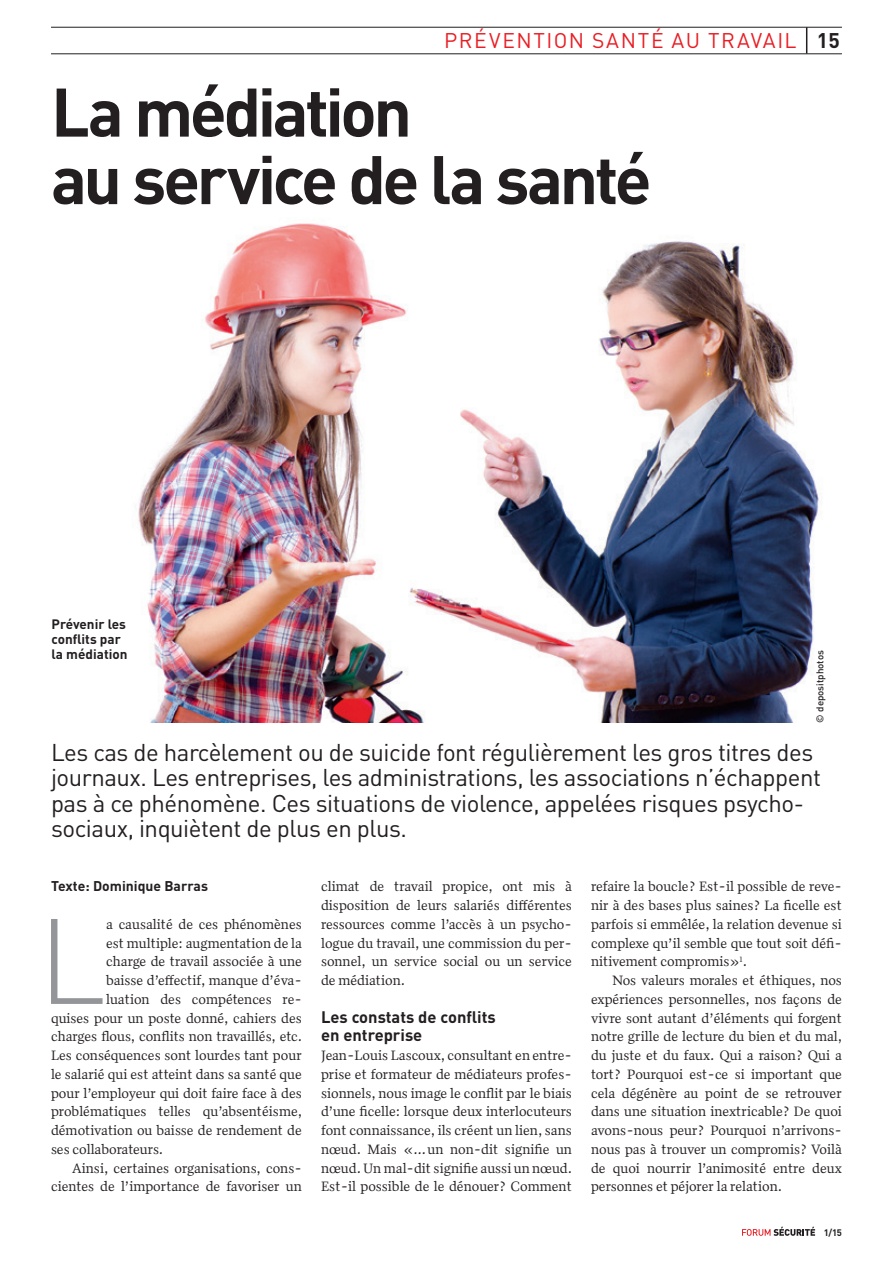
<style>
.page{position:relative;width:893px;height:1263px;background:#fff}
.page>*{position:absolute;margin:0;border:0;box-sizing:border-box;transform-origin:0 0}
.t1{font:300 119.25px "DINOT";color:#939598}
.t2{font:700 67.5px/67.5px "DINOT";letter-spacing:-.055em;color:#231f20}
.t3{font:24px/25.5px "DINOT";letter-spacing:-.02em;color:#231f20}
.t4{font:21px "DINOT";letter-spacing:.08em;color:#e81e24}
.t5{font:700 16.5px/18.8px "DINOT";color:#231f20}
.t6{font:13.95px/18.8px "Quiosco One LF";color:#231f20;text-align:justify}
.t7{font:700 13.95px "DINOT";color:#231f20}
.t8{font:700 13.5px/15px "DINOT";color:#231f20}
.t9{font:500 9.75px "DINOT";color:#231f20}
.t10{font:700 9.3px "DINOT";color:#231f20}
.s1{font-weight:700;color:#231f20}
</style>
<div class="page">
<svg style="left:806px;top:28px;width:1px;height:26px"></svg>
<hr style="left:51px;top:27px;width:791px;height:1px;background:#231f20">
<hr style="left:51px;top:54px;width:791px;height:1px;background:#231f20">
<svg style="left:742px;top:1227px;width:73px;height:9px"></svg>
<img style="left:135px;top:223px;width:686px;height:500px">
<h3 class="t4" style="left:444px;top:26px;width:397px">PRÉVENTION SANTÉ AU TRAVAIL <span class="s1">15</span></h3>
<h2 class="t2" style="left:51px;top:76px;width:602px">La médiation<br>au service de la santé</h2>
<p class="t8" style="left:52px;top:616px;width:77px">Prévenir les conflits par la médiation</p>
<p class="t9" style="left:813px;top:723px;width:74px;rotate:-90deg">© depositphotos</p>
<p class="t3" style="left:51px;top:738px;width:771px">Les cas de harcèlement ou de suicide font régulièrement les gros titres des journaux. Les entreprises, les administrations, les associations n’échappent pas à ce phénomène. Ces situations de violence, appelées risques psycho&shy;sociaux, inquiètent de plus en plus.</p>
<p class="t7" style="left:51px;top:877px;width:158px">Texte: Dominique Barras</p>
<h1 class="t1" style="left:38px;top:880px;width:70px">L</h1>
<p class="t6" style="left:106px;top:914px;width:197px">a causalité de ces phénomènes</p>
<p class="t6" style="left:106px;top:933px;width:197px">est multiple: augmentation de la</p>
<p class="t6" style="left:106px;top:952px;width:197px">charge de travail associée à une</p>
<p class="t6" style="left:106px;top:971px;width:197px">baisse d’effectif, manque d’éva-</p>
<p class="t6" style="left:106px;top:989px;width:197px">luation des compétences re-</p>
<p class="t6" style="left:51px;top:1008px;width:252px">quises pour un poste donné, cahiers des</p>
<p class="t6" style="left:51px;top:1027px;width:253px">charges flous, conflits non travaillés, etc.</p>
<p class="t6" style="left:51px;top:1046px;width:252px">Les conséquences sont lourdes tant pour</p>
<p class="t6" style="left:51px;top:1064px;width:252px">le salarié qui est atteint dans sa santé que</p>
<p class="t6" style="left:51px;top:1083px;width:252px">pour l’employeur qui doit faire face à des</p>
<p class="t6" style="left:51px;top:1102px;width:253px">problématiques telles qu’absentéisme,</p>
<p class="t6" style="left:51px;top:1121px;width:252px">démotivation ou baisse de rendement de</p>
<p class="t6" style="left:51px;top:1139px;width:114px">ses collaborateurs.</p>
<p class="t6" style="left:72px;top:1158px;width:231px">Ainsi, certaines organisations, cons-</p>
<p class="t6" style="left:51px;top:1177px;width:252px">cientes de l’importance de favoriser un</p>
<p class="t6" style="left:321px;top:877px;width:252px">climat de travail propice, ont mis à disposition de leurs salariés différentes ressources comme l’accès à un psycho&shy;logue du travail, une commission du per&shy;sonnel, un service social ou un service de médiation.</p>
<p class="t5" style="left:321px;top:1007px;width:176px">Les constats de conflits en entreprise</p>
<p class="t6" style="left:321px;top:1046px;width:253px">Jean- Louis Lascoux, consultant en entre&shy;prise et formateur de médiateurs profes&shy;sionnels, nous image le conflit par le biais d’une ficelle: lorsque deux interlocuteurs font connaissance, ils créent un lien, sans nœud. Mais «…un non- dit signifie un nœud. Un mal- dit signifie aussi un nœud.<br>Est- il possible de le dénouer? Comment</p>
<p class="t6" style="left:591px;top:877px;width:252px">refaire la boucle? Est- il possible de reve&shy;nir à des bases plus saines? La ficelle est parfois si emmêlée, la relation devenue si complexe qu’il semble que tout soit défi&shy;nitivement compromis»<sup>1</sup>.</p>
<p class="t6" style="left:591px;top:971px;width:253px;text-align:left;text-indent:21px">Nos valeurs morales et éthiques, nos expériences personnelles, nos façons de vivre sont autant d’éléments qui forgent notre grille de lecture du bien et du mal, du juste et du faux. Qui a raison? Qui a tort? Pourquoi est- ce si important que cela dégénère au point de se retrouver dans une situation inextricable? De quoi avons- nous peur? Pourquoi n’arrivons&shy;nous pas à trouver un compromis? Voilà de quoi nourrir l’animosité entre deux personnes et péjorer la relation.</p>
<p class="t10" style="left:824px;top:1226px;width:20px">1/15</p>
</div>
